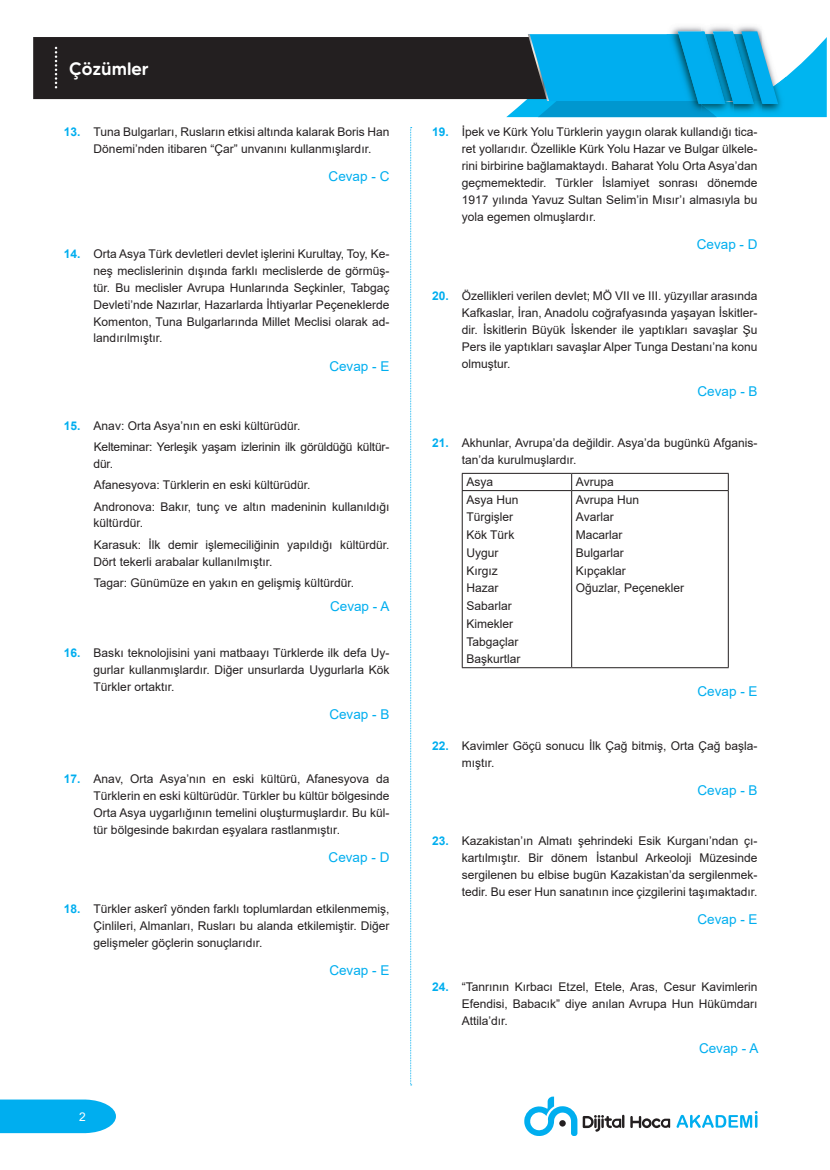
<style>
.page{position:relative;width:830px;height:1170px;background:#fff}
.page>*{position:absolute;margin:0;border:0;box-sizing:border-box;transform-origin:0 0}
.t1{font:500 18px "MADE Tommy Soft";color:#fff}
.CEVAP{font:13.5px "Arial";color:#00aeef}
.Çözüm_devam{font:12px/17px "Arial";color:#231f20}
.t2{font:12px "Arial";color:#fff}
.s1{font-weight:700;color:#00aeef}
</style>
<div class="page">
<svg style="left:0;top:1099px;width:116px;height:33px;background:#11b3f0"></svg>
<svg style="left:676px;top:1111px;width:81px;height:16px"></svg>
<svg style="left:630px;top:1116px;width:39px;height:12px"></svg>
<svg style="left:524px;top:1096px;width:100px;height:39px"></svg>
<svg style="left:410px;top:127px;width:1px;height:958px"></svg>
<div style="left:33px;top:37px;width:473px;height:62px;background:#231f20"></div>
<svg style="left:506px;top:26px;width:320px;height:91px;background:#2babda"></svg>
<svg style="left:55px;top:47px;width:2px;height:41px"></svg>
<hr style="left:461px;top:473px;width:110px;height:1px;background:#231f20">
<svg style="left:461px;top:473px;width:1px;height:17px"></svg>
<hr style="left:571px;top:473px;width:157px;height:1px;background:#231f20">
<svg style="left:571px;top:473px;width:1px;height:17px"></svg>
<svg style="left:727px;top:473px;width:1px;height:17px"></svg>
<hr style="left:461px;top:490px;width:110px;height:1px;background:#231f20">
<hr style="left:461px;top:491px;width:1px;height:176px;background:#231f20">
<hr style="left:571px;top:490px;width:157px;height:1px;background:#231f20">
<hr style="left:571px;top:491px;width:1px;height:176px;background:#231f20">
<hr style="left:727px;top:491px;width:1px;height:176px;background:#231f20">
<hr style="left:461px;top:667px;width:110px;height:1px;background:#231f20">
<hr style="left:571px;top:667px;width:157px;height:1px;background:#231f20">
<h1 class="t1" style="left:69px;top:57px;width:81px">Çözümler</h1>
<p class="Çözüm_devam" style="left:94px;top:124px;width:297px;text-indent:-30px"><span class="s1">13.</span> Tuna Bulgarları, Rusların etkisi altında kalarak Boris Han<br>Dönemi’nden itibaren “Çar” unvanını kullanmışlardır.</p>
<p class="CEVAP" style="left:328px;top:167px;width:62px">Cevap - C</p>
<p class="Çözüm_devam" style="left:94px;top:245px;width:297px;text-align:justify;text-indent:-30px"><span class="s1">14.</span> Orta Asya Türk devletleri devlet işlerini Kurultay, Toy, Ke&shy;neş meclislerinin dışında farklı meclislerde de görmüş&shy;tür. Bu meclisler Avrupa Hunlarında Seçkinler, Tabgaç Devleti’nde Nazırlar, Hazarlarda İhtiyarlar Peçeneklerde Komenton, Tuna Bulgarlarında Millet Meclisi olarak ad&shy;landırılmıştır.</p>
<p class="CEVAP" style="left:329px;top:356px;width:62px">Cevap - E</p>
<p class="Çözüm_devam" style="left:64px;top:417px;width:238px"><span class="s1">15.</span> Anav: Orta Asya’nın en eski kültürüdür.</p>
<p class="Çözüm_devam" style="left:94px;top:438px;width:297px">Kelteminar: Yerleşik yaşam izlerinin ilk görüldüğü kültür&shy;dür.</p>
<p class="Çözüm_devam" style="left:94px;top:476px;width:218px">Afanesyova: Türklerin en eski kültürüdür.</p>
<p class="Çözüm_devam" style="left:94px;top:497px;width:297px">Andronova: Bakır, tunç ve altın madeninin kullanıldığı kültürdür.</p>
<p class="Çözüm_devam" style="left:94px;top:536px;width:297px">Karasuk: İlk demir işlemeciliğinin yapıldığı kültürdür.<br>Dört tekerli arabalar kullanılmıştır.</p>
<p class="Çözüm_devam" style="left:94px;top:574px;width:262px">Tagar: Günümüze en yakın en gelişmiş kültürdür.</p>
<p class="CEVAP" style="left:330px;top:596px;width:61px">Cevap - A</p>
<p class="Çözüm_devam" style="left:94px;top:644px;width:297px;text-align:justify;text-indent:-30px"><span class="s1">16.</span> Baskı teknolojisini yani matbaayı Türklerde ilk defa Uy&shy;gurlar kullanmışlardır. Diğer unsurlarda Uygurlarla Kök Türkler ortaktır.</p>
<p class="CEVAP" style="left:329px;top:705px;width:62px">Cevap - B</p>
<p class="Çözüm_devam" style="left:94px;top:770px;width:297px;text-align:justify;text-indent:-30px"><span class="s1">17.</span> Anav, Orta Asya’nın en eski kültürü, Afanesyova da Türklerin en eski kültürüdür. Türkler bu kültür bölgesinde Orta Asya uygarlığının temelini oluşturmuşlardır. Bu kül&shy;tür bölgesinde bakırdan eşyalara rastlanmıştır.</p>
<p class="CEVAP" style="left:328px;top:847px;width:62px">Cevap - D</p>
<p class="Çözüm_devam" style="left:94px;top:899px;width:297px;text-align:justify;text-indent:-30px"><span class="s1">18.</span> Türkler askerî yönden farklı toplumlardan etkilenmemiş, Çinlileri, Almanları, Rusları bu alanda etkilemiştir. Diğer gelişmeler göçlerin sonuçlarıdır.</p>
<p class="CEVAP" style="left:329px;top:960px;width:62px">Cevap - E</p>
<p class="t2" style="left:79px;top:1108px;width:8px">2</p>
<p class="Çözüm_devam" style="left:461px;top:124px;width:297px;text-align:justify;text-indent:-30px"><span class="s1">19.</span> İpek ve Kürk Yolu Türklerin yaygın olarak kullandığı tica&shy;ret yollarıdır. Özellikle Kürk Yolu Hazar ve Bulgar ülkele&shy;rini birbirine bağlamaktaydı. Baharat Yolu Orta Asya’dan geçmemektedir. Türkler İslamiyet sonrası dönemde 1917 yılında Yavuz Sultan Selim’in Mısır’ı almasıyla bu yola egemen olmuşlardır.</p>
<p class="CEVAP" style="left:696px;top:235px;width:62px">Cevap - D</p>
<p class="Çözüm_devam" style="left:461px;top:287px;width:297px;text-align:justify;text-indent:-30px"><span class="s1">20.</span> Özellikleri verilen devlet; MÖ VII ve III. yüzyıllar arasında Kafkaslar, İran, Anadolu coğrafyasında yaşayan İskitler&shy;dir. İskitlerin Büyük İskender ile yaptıkları savaşlar Şu Pers ile yaptıkları savaşlar Alper Tunga Destanı’na konu olmuştur.</p>
<p class="CEVAP" style="left:697px;top:382px;width:62px">Cevap - B</p>
<p class="Çözüm_devam" style="left:461px;top:434px;width:297px;text-indent:-30px"><span class="s1">21.</span> Akhunlar, Avrupa’da değildir. Asya’da bugünkü Afganis&shy;tan’da kurulmuşlardır.</p>
<p class="Çözüm_devam" style="left:466px;top:473px;width:28px">Asya</p>
<p class="Çözüm_devam" style="left:575px;top:473px;width:39px">Avrupa</p>
<p class="Çözüm_devam" style="left:466px;top:490px;width:56px;line-height:17.7px">Asya Hun<br>Türgişler<br>Kök Türk<br>Uygur<br>Kırgız<br>Hazar<br>Sabarlar<br>Kimekler<br>Tabgaçlar<br>Başkurtlar</p>
<p class="Çözüm_devam" style="left:575px;top:490px;width:110px;line-height:17.7px">Avrupa Hun<br>Avarlar<br>Macarlar<br>Bulgarlar<br>Kıpçaklar<br>Oğuzlar, Peçenekler</p>
<p class="CEVAP" style="left:697px;top:682px;width:62px">Cevap - E</p>
<p class="Çözüm_devam" style="left:461px;top:736px;width:297px;text-indent:-30px"><span class="s1">22.</span> Kavimler Göçü sonucu İlk Çağ bitmiş, Orta Çağ başla&shy;mıştır.</p>
<p class="CEVAP" style="left:697px;top:780px;width:62px">Cevap - B</p>
<p class="Çözüm_devam" style="left:461px;top:832px;width:297px;text-align:justify;text-indent:-30px"><span class="s1">23.</span> Kazakistan’ın Almatı şehrindeki Esik Kurganı’ndan çı&shy;kartılmıştır. Bir dönem İstanbul Arkeoloji Müzesinde sergilenen bu elbise bugün Kazakistan’da sergilenmek&shy;tedir. Bu eser Hun sanatının ince çizgilerini taşımaktadır.</p>
<p class="CEVAP" style="left:697px;top:910px;width:62px">Cevap - E</p>
<p class="Çözüm_devam" style="left:461px;top:977px;width:297px;text-align:justify;text-indent:-30px"><span class="s1">24.</span> “Tanrının Kırbacı Etzel, Etele, Aras, Cesur Kavimlerin Efendisi, Babacık” diye anılan Avrupa Hun Hükümdarı Attila’dır.</p>
<p class="CEVAP" style="left:698px;top:1038px;width:61px">Cevap - A</p>
</div>
